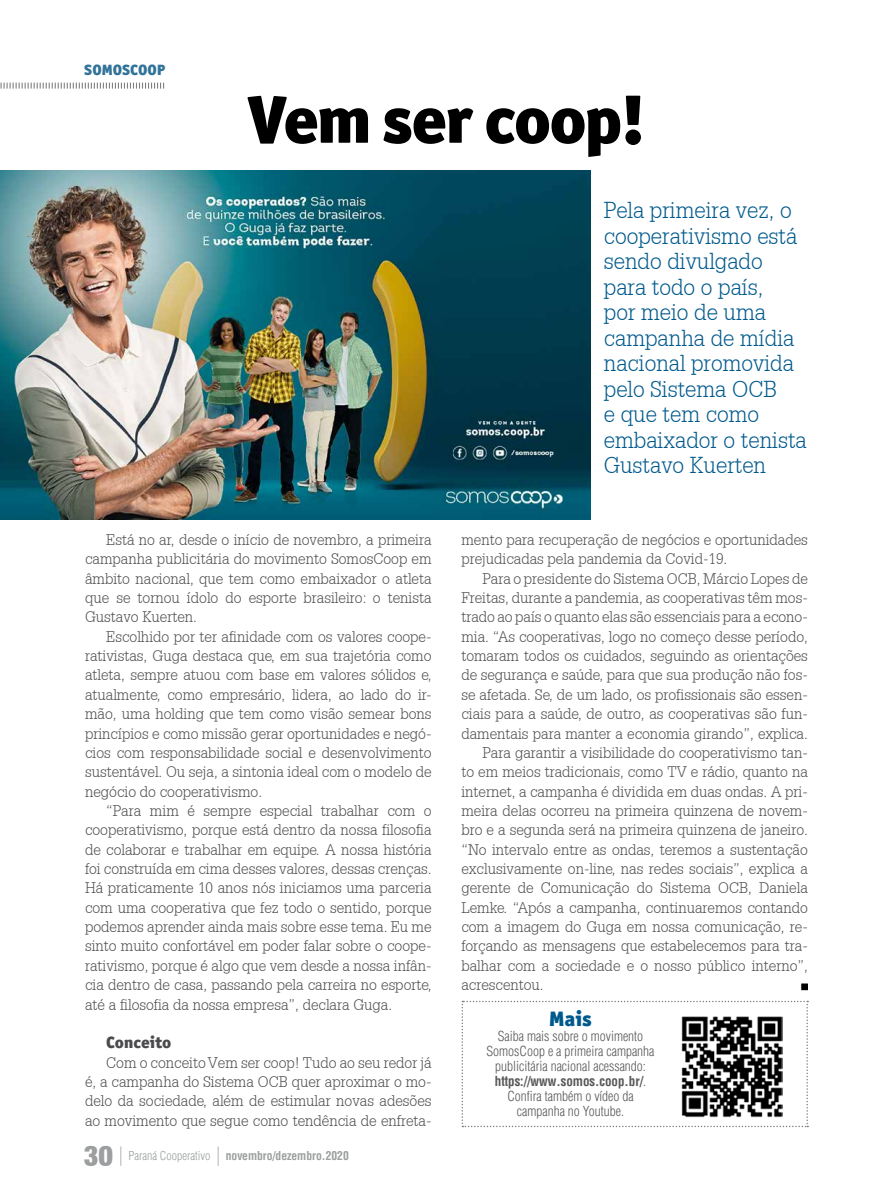
<style>
.page{position:relative;width:893px;height:1191px;background:#fff}
.page>*{position:absolute;margin:0;border:0;box-sizing:border-box;transform-origin:0 0}
.t1{font:900 67.5px "Officina Sans ITC Std";letter-spacing:-.03em;color:#000}
.t2{font:30px "Sans Black Cond";color:#9c9e9f}
.t3{font:300 22.5px/25.5px "Installation Light S Si";color:#00598c}
.t4{font:900 21px "Officina Sans ITC Std";color:#00598c}
.t5{font:900 16.5px "Officina Sans ITC Std";color:#4b4b4d}
.t6{font:300 15px/19.4px "Installation Light S Si";color:#4b4b4d;text-align:justify}
.t7{font:900 15px "Officina Sans ITC Std";color:#32739a}
.t8{font:300 condensed 13.5px/15px "Helvetica";color:#58585a;text-align:center}
.t9{font:700 condensed 12px "Helvetica";color:#9c9e9f}
.t10{font:300 condensed 12px "Helvetica";color:#9c9e9f}
.s1{font-weight:700}
</style>
<div class="page">
<svg style="left:120px;top:1146px;width:1px;height:19px"></svg>
<svg style="left:218px;top:1146px;width:1px;height:19px"></svg>
<svg style="left:0;top:83px;width:164px;height:6px"></svg>
<div style="left:801px;top:983px;width:7px;height:7px;border:1px solid #000"></div>
<svg style="left:462px;top:1000px;width:346px;height:127px"></svg>
<div style="left:675px;top:1009px;width:112px;height:112px;background:#fff"></div>
<img style="left:681px;top:1016px;width:102px;height:101px">
<img style="left:0;top:170px;width:590px;height:349px">
<p class="t7" style="left:84px;top:60px;width:83px">SOMOSCOOP</p>
<h1 class="t1" style="left:247px;top:75px;width:400px">Vem ser coop!</h1>
<h3 class="t3" style="left:604px;top:197px;width:204px">Pela primeira vez, o cooperativismo está sendo divulgado para todo o país,<br>por meio de uma campanha de mídia nacional promovida pelo Sistema OCB<br>e que tem como embaixador o tenista<br>Gustavo Kuerten</h3>
<p class="t6" style="left:85px;top:530px;width:348px;text-indent:21px">Está no ar, desde o início de novembro, a primeira campanha publicitária do movimento SomosCoop em âmbito nacional, que tem como embaixador o atleta que se tornou ídolo do esporte brasileiro: o tenista Gustavo Kuerten.</p>
<p class="t6" style="left:85px;top:626px;width:348px;text-indent:21px">Escolhido por ter afinidade com os valores coope&shy;rativistas, Guga destaca que, em sua trajetória como atleta, sempre atuou com base em valores sólidos e, atualmente, como empresário, lidera, ao lado do ir&shy;mão, uma holding que tem como visão semear bons princípios e como missão gerar oportunidades e negó&shy;cios com responsabilidade social e desenvolvimento sustentável. Ou seja, a sintonia ideal com o modelo de negócio do cooperativismo.</p>
<p class="t6" style="left:85px;top:801px;width:348px;text-indent:21px">“Para mim é sempre especial trabalhar com o cooperativismo, porque está dentro da nossa filosofia de colaborar e trabalhar em equipe. A nossa história foi construída em cima desses valores, dessas crenças.<br>Há praticamente 10 anos nós iniciamos uma parceria com uma cooperativa que fez todo o sentido, porque podemos aprender ainda mais sobre esse tema. Eu me sinto muito confortável em poder falar sobre o coope&shy;rativismo, porque é algo que vem desde a nossa infân&shy;cia dentro de casa, passando pela carreira no esporte, até a filosofia da nossa empresa”, declara Guga.</p>
<p class="t5" style="left:106px;top:1031px;width:67px">Conceito</p>
<p class="t6" style="left:85px;top:1052px;width:348px;text-indent:21px">Com o conceito Vem ser coop! Tudo ao seu redor já é, a campanha do Sistema OCB quer aproximar o mo&shy;delo da sociedade, além de estimular novas adesões ao movimento que segue como tendência de enfreta-</p>
<h2 class="t2" style="left:84px;top:1137px;width:31px">30</h2>
<p class="t10" style="left:128px;top:1148px;width:83px">Paraná Cooperativo</p>
<p class="t9" style="left:226px;top:1148px;width:124px">novembro/dezembro.2020</p>
<p class="t6" style="left:461px;top:530px;width:348px">mento para recuperação de negócios e oportunidades prejudicadas pela pandemia da Covid-19.</p>
<p class="t6" style="left:483px;top:568px;width:327px">Para o presidente do Sistema OCB, Márcio Lopes de</p>
<p class="t6" style="left:461px;top:588px;width:348px">Freitas, durante a pandemia, as cooperativas têm mos-</p>
<p class="t6" style="left:461px;top:607px;width:348px">trado ao país o quanto elas são essenciais para a econo-</p>
<p class="t6" style="left:461px;top:626px;width:348px">mia. “As cooperativas, logo no começo desse período,</p>
<p class="t6" style="left:461px;top:646px;width:348px">tomaram todos os cuidados, seguindo as orientações</p>
<p class="t6" style="left:461px;top:665px;width:348px">de segurança e saúde, para que sua produção não fos-</p>
<p class="t6" style="left:461px;top:684px;width:348px">se afetada. Se, de um lado, os profissionais são essen-</p>
<p class="t6" style="left:461px;top:704px;width:348px">ciais para a saúde, de outro, as cooperativas são fun-</p>
<p class="t6" style="left:461px;top:723px;width:348px">damentais para manter a economia girando”, explica.</p>
<p class="t6" style="left:483px;top:742px;width:327px">Para garantir a visibilidade do cooperativismo tan-</p>
<p class="t6" style="left:461px;top:762px;width:348px">to em meios tradicionais, como TV e rádio, quanto na</p>
<p class="t6" style="left:461px;top:781px;width:348px">internet, a campanha é dividida em duas ondas. A pri-</p>
<p class="t6" style="left:461px;top:801px;width:348px">meira delas ocorreu na primeira quinzena de novem-</p>
<p class="t6" style="left:461px;top:820px;width:348px">bro e a segunda será na primeira quinzena de janeiro.</p>
<p class="t6" style="left:461px;top:839px;width:348px">“No intervalo entre as ondas, teremos a sustentação</p>
<p class="t6" style="left:461px;top:859px;width:348px">exclusivamente on-line, nas redes sociais”, explica a</p>
<p class="t6" style="left:461px;top:878px;width:348px">gerente de Comunicação do Sistema OCB, Daniela</p>
<p class="t6" style="left:461px;top:897px;width:348px">Lemke. “Após a campanha, continuaremos contando</p>
<p class="t6" style="left:461px;top:917px;width:348px">com a imagem do Guga em nossa comunicação, re-</p>
<p class="t6" style="left:461px;top:936px;width:348px">forçando as mensagens que estabelecemos para tra-</p>
<p class="t6" style="left:461px;top:955px;width:348px">balhar com a sociedade e o nosso público interno”,</p>
<p class="t6" style="left:461px;top:975px;width:84px">acrescentou.</p>
<h3 class="t4" style="left:549px;top:1004px;width:44px">Mais</h3>
<p class="t8" style="left:487px;top:1028px;width:169px">Saiba mais sobre o movimento<br>SomosCoop e a primeira campanha publicitária nacional acessando: <span class="s1">https://www.somos.coop.br/</span>.<br>Confira também o vídeo da campanha no Youtube.</p>
</div>
